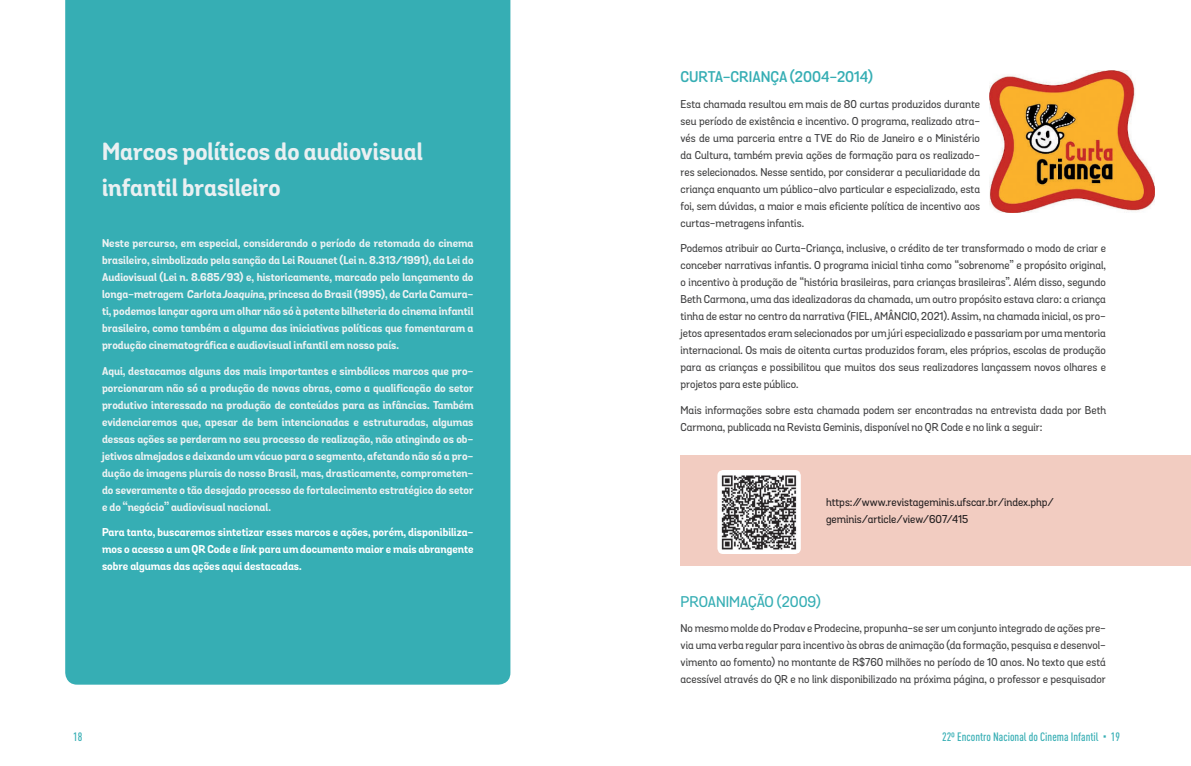
<style>
.page{position:relative;width:1191px;height:766px;background:#fff}
.page>*{position:absolute;margin:0;border:0;box-sizing:border-box;transform-origin:0 0}
.t1{font:700 24px/36px "Grota Sans Alt Rounded";color:#eaf0f2}
.t2{font:600 15px "Grota Sans Alt Rounded";color:#36aeb4}
.t3{font:500 15px "Grota Sans Alt Rounded";color:#36aeb4}
.t4{font:500 12px "DIN Cond";color:#36aeb4}
.t5{font:500 11px/17px "Grota Sans Alt Rounded";color:#3e3e3f;text-align:justify}
.t6{font:700 11px/17px "Grota Sans Alt Rounded";color:#ecf2f3;text-align:justify}
.t7{font:700 11px/17px "Grota Sans Alt Rounded";color:#fff;text-align:justify}
.t8{font:500 11px/17px "Grota Sans Alt Rounded";color:#231f20}
.s1{font-style:italic}
.s2{font-family:"Happy Pumpkin";font-weight:400}
</style>
<div class="page">
<div style="left:680px;top:455px;width:511px;height:110px;background:#f2ccc1"></div>
<div style="left:65px;top:0;width:445px;height:684px;background:#36aeb4"></div>
<div style="left:717px;top:470px;width:84px;height:84px;background:#fff;border-radius:6px"></div>
<img style="left:721px;top:475px;width:76px;height:75px">
<img style="left:990px;top:71px;width:165px;height:142px">
<h1 class="t1" style="left:102px;top:135px;width:322px">Marcos políticos do audiovisual infantil brasileiro</h1>
<p class="t6" style="left:102px;top:235px;width:373px">Neste percurso, em especial, considerando o período de retomada do cinema brasileiro, simbolizado pela sanção da Lei Rouanet (Lei n. 8.313/1991), da Lei do Audiovisual (Lei n. 8.685/93) e, historicamente, marcado pelo lançamento do longa-metragem <span class="s1">Carlota Joaquina</span>, princesa do Brasil (1995), de Carla Camura&shy;ti, podemos lançar agora um olhar não só à potente bilheteria do cinema infantil brasileiro, como também a alguma das iniciativas políticas que fomentaram a produção cinematográfica e audiovisual infantil em nosso país.</p>
<p class="t6" style="left:102px;top:362px;width:373px">Aqui, destacamos alguns dos mais importantes e simbólicos marcos que pro&shy;porcionaram não só a produção de novas obras, como a qualificação do setor produtivo interessado na produção de conteúdos para as infâncias. Também evidenciaremos que, apesar de bem intencionadas e estruturadas, algumas dessas ações se perderam no seu processo de realização, não atingindo os ob&shy;jetivos almejados e deixando um vácuo para o segmento, afetando não só a pro&shy;dução de imagens plurais do nosso Brasil, mas, drasticamente, comprometen&shy;do severamente o tão desejado processo de fortalecimento estratégico do setor e do “negócio” audiovisual nacional.</p>
<p class="t7" style="left:102px;top:524px;width:373px">Para tanto, buscaremos sintetizar esses marcos e ações, porém, disponibiliza&shy;mos o acesso a um QR Code e <span class="s1">link</span> para um documento maior e mais abrangente sobre algumas das ações aqui destacadas.</p>
<h2 class="t2" style="left:680px;top:68px;width:194px">CURTA-CRIANÇA (2004-2014)</h2>
<p class="t5" style="left:680px;top:96px;width:301px">Esta chamada resultou em mais de 80 curtas produzidos durante seu período de existência e incentivo. O programa, realizado atra&shy;vés de uma parceria entre a TVE do Rio de Janeiro e o Ministério da Cultura, também previa ações de formação para os realizado&shy;res selecionados. Nesse sentido, por considerar a peculiaridade da criança enquanto um público-alvo particular e especializado, esta foi, sem dúvidas, a maior e mais eficiente política de incentivo aos curtas-metragens infantis.</p>
<p class="t5" style="left:680px;top:240px;width:427px">Podemos atribuir ao Curta-Criança, inclusive, o crédito de ter transformado o modo de criar e conceber narrativas infantis. O programa inicial tinha como “sobrenome” e propósito original, o incentivo à produção de “história brasileiras, para crianças brasileiras”. Além disso, segundo Beth Carmona, uma das idealizadoras da chamada, um outro propósito estava claro: a criança tinha de estar no centro da narrativa (FIEL, AMÂNCIO, 2021). Assim, na chamada inicial, os pro&shy;jetos apresentados eram selecionados por um júri especializado e passariam por uma mentoria internacional. Os mais de oitenta curtas produzidos foram, eles próprios, escolas de produção para as crianças e possibilitou que muitos dos seus realizadores lançassem novos olhares e projetos para este público.</p>
<p class="t5" style="left:680px;top:402px;width:427px">Mais informações sobre esta chamada podem ser encontradas na entrevista dada por Beth<br>Carmona, publicada na Revista Geminis, disponível no QR Code e no link a seguir:</p>
<p class="t8" style="left:826px;top:494px;width:229px">https://www.revistageminis.ufscar.br/index.php/ geminis/article/view/607/415</p>
<h2 class="t3" style="left:680px;top:592px;width:142px">PROANIMAÇÃO (2009)</h2>
<p class="t5" style="left:680px;top:620px;width:427px">No mesmo molde do Prodav e Prodecine, propunha-se ser um conjunto integrado de ações pre&shy;via uma verba regular para incentivo às obras de animação (da formação, pesquisa e desenvol&shy;vimento ao fomento) no montante de R$760 milhões no período de 10 anos. No texto que está acessível através do QR e no link disponibilizado na próxima página, o professor e pesquisador</p>
<p class="t4" style="left:73px;top:728px;width:11px">18</p>
<p class="t4" style="left:942px;top:729px;width:179px">22º Encontro Nacional do Cinema Infantil <span class="s2">•</span> 19</p>
</div>
